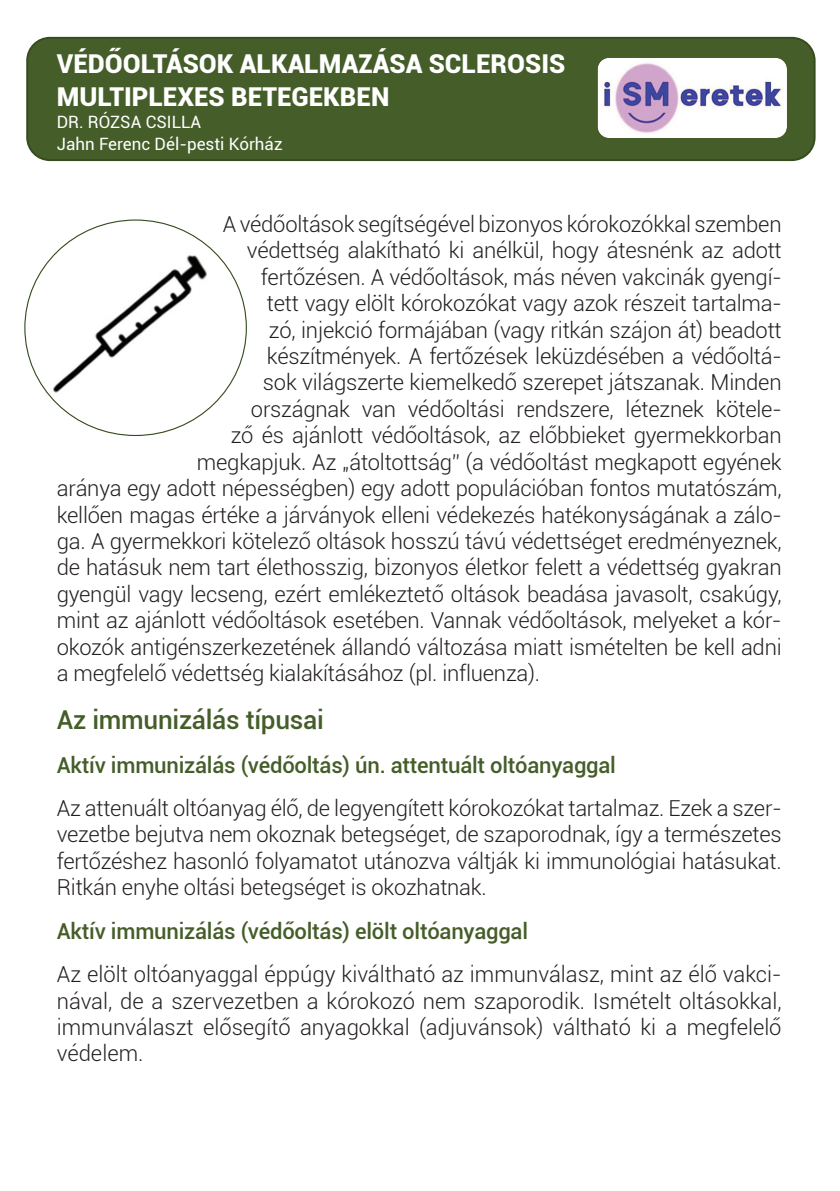
<style>
.page{position:relative;width:840px;height:1191px;background:#fff}
.page>*{position:absolute;margin:0;border:0;box-sizing:border-box;transform-origin:0 0}
.t1{font:900 26px/33.6px "Roboto";color:#fff}
.t2{font:500 26px "Roboto";letter-spacing:-.01em;color:#455d29}
.t3{font:300 22px/26.4px "Roboto";letter-spacing:-.01em;color:#231f20;text-align:justify}
.t4{font:500 22px "Roboto";letter-spacing:-.01em;color:#455d29}
.t5{font:17px/22px "Roboto";color:#fff}
</style>
<div class="page">
<div style="left:27px;top:38px;width:787px;height:122px;background:#455d29;border-radius:23px"></div>
<div style="left:26px;top:37px;width:789px;height:124px;border:2px solid #364c1e;border-radius:23px"></div>
<img style="left:597px;top:58px;width:189px;height:80px;border-radius:11px">
<img style="left:25px;top:220px;width:221px;height:215px;border-radius:50%">
<p class="t1" style="left:57px;top:47px;width:510px">VÉDŐOLTÁSOK ALKALMAZÁSA SCLEROSIS<br>MULTIPLEXES BETEGEKBEN</p>
<p class="t5" style="left:57px;top:112px;width:227px">DR. RÓZSA CSILLA<br>Jahn Ferenc Dél-pesti Kórház</p>
<p class="t3" style="left:223px;top:211px;width:560px">A védőoltások segítségével bizonyos kórokozókkal szemben</p>
<p class="t3" style="left:247px;top:238px;width:536px">védettség alakítható ki anélkül, hogy átesnénk az adott</p>
<p class="t3" style="left:261px;top:264px;width:522px">fertőzésen. A védőoltások, más néven vakcinák gyengí-</p>
<p class="t3" style="left:267px;top:290px;width:516px">tett vagy elölt kórokozókat vagy azok részeit tartalma-</p>
<p class="t3" style="left:269px;top:317px;width:514px">zó, injekció formájában (vagy ritkán szájon át) beadott</p>
<p class="t3" style="left:267px;top:343px;width:516px">készítmények. A fertőzések leküzdésében a védőoltá-</p>
<p class="t3" style="left:263px;top:370px;width:520px">sok világszerte kiemelkedő szerepet játszanak. Minden</p>
<p class="t3" style="left:251px;top:396px;width:532px">országnak van védőoltási rendszere, léteznek kötele-</p>
<p class="t3" style="left:231px;top:422px;width:552px">ző és ajánlott védőoltások, az előbbieket gyermekkorban</p>
<p class="t3" style="left:197px;top:449px;width:586px">megkapjuk. Az „átoltottság” (a védőoltást megkapott egyének</p>
<p class="t3" style="left:57px;top:475px;width:726px">aránya egy adott népességben) egy adott populációban fontos mutatószám,</p>
<p class="t3" style="left:57px;top:502px;width:726px">kellően magas értéke a járványok elleni védekezés hatékonyságának a zálo-</p>
<p class="t3" style="left:57px;top:528px;width:726px">ga. A gyermekkori kötelező oltások hosszú távú védettséget eredményeznek,</p>
<p class="t3" style="left:57px;top:554px;width:726px">de hatásuk nem tart élethosszig, bizonyos életkor felett a védettség gyakran</p>
<p class="t3" style="left:57px;top:581px;width:726px">gyengül vagy lecseng, ezért emlékeztető oltások beadása javasolt, csakúgy,</p>
<p class="t3" style="left:57px;top:607px;width:726px">mint az ajánlott védőoltások esetében. Vannak védőoltások, melyeket a kór-</p>
<p class="t3" style="left:57px;top:634px;width:726px">okozók antigénszerkezetének állandó változása miatt ismételten be kell adni</p>
<p class="t3" style="left:57px;top:660px;width:484px">a megfelelő védettség kialakításához (pl. influenza).</p>
<p class="t2" style="left:57px;top:705px;width:268px">Az immunizálás típusai</p>
<p class="t4" style="left:57px;top:752px;width:560px">Aktív immunizálás (védőoltás) ún. attentuált oltóanyaggal</p>
<p class="t3" style="left:57px;top:795px;width:726px">Az attenuált oltóanyag élő, de legyengített kórokozókat tartalmaz. Ezek a szer&shy;vezetbe bejutva nem okoznak betegséget, de szaporodnak, így a természetes fertőzéshez hasonló folyamatot utánozva váltják ki immunológiai hatásukat.<br>Ritkán enyhe oltási betegséget is okozhatnak.</p>
<p class="t4" style="left:57px;top:918px;width:472px">Aktív immunizálás (védőoltás) elölt oltóanyaggal</p>
<p class="t3" style="left:57px;top:961px;width:726px">Az elölt oltóanyaggal éppúgy kiváltható az immunválasz, mint az élő vakci&shy;nával, de a szervezetben a kórokozó nem szaporodik. Ismételt oltásokkal, immunválaszt elősegítő anyagokkal (adjuvánsok) váltható ki a megfelelő védelem.</p>
</div>
